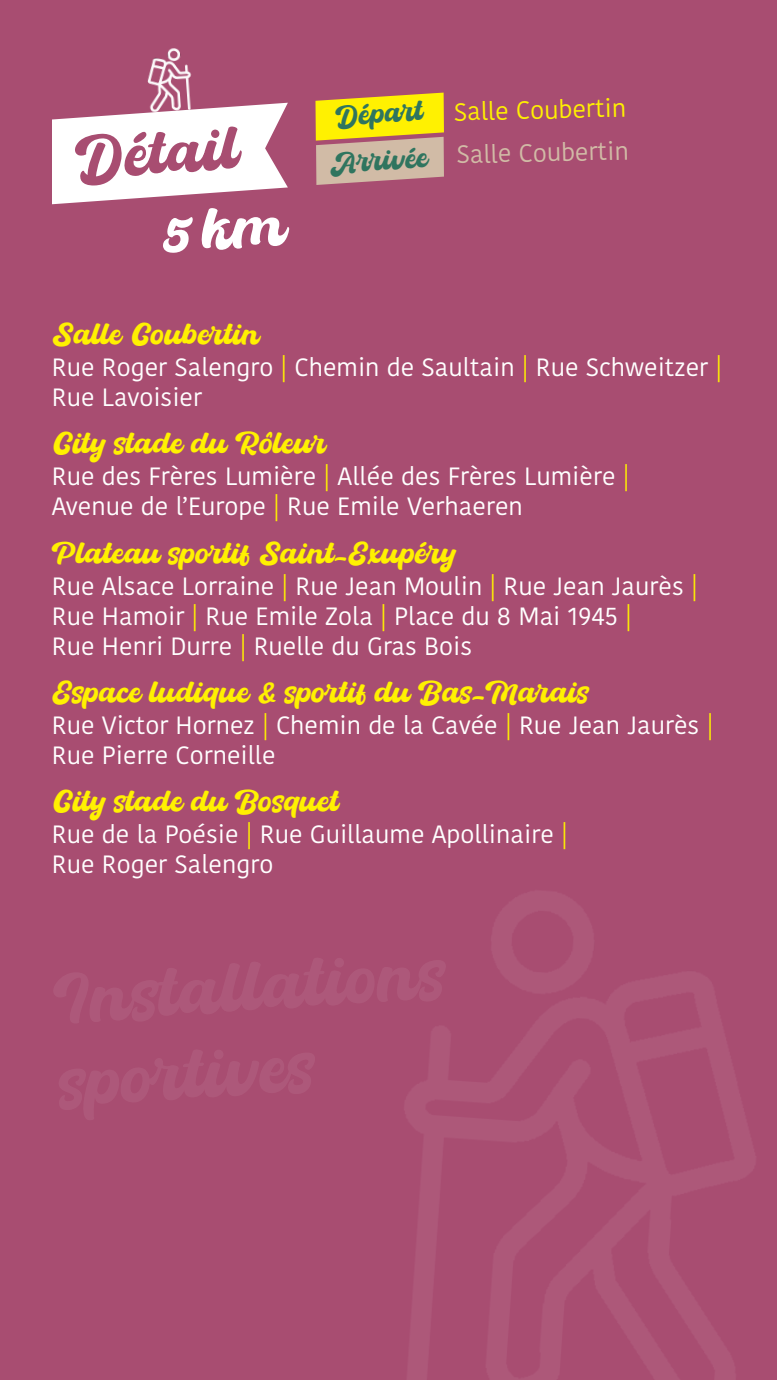
<style>
.page{position:relative;width:777px;height:1380px;background:#fff}
.page>*{position:absolute;margin:0;border:0;box-sizing:border-box;transform-origin:0 0}
.t1{font:59.88px "Batuphat Script";color:#a84d71}
.t2{font:29.94px "Batuphat Script";color:#fff101}
.t3{font:28.12px "Batuphat Script";color:#2f755f}
.t4{font:24.94px/29.9px "Kohinoor Devanagari";color:#fff}
.t5{font:24.94px "Kohinoor Devanagari";color:#fff101}
.t6{font:24.94px "Kohinoor Devanagari";color:#d1bba6}
.s1{color:#fff101}
</style>
<div class="page">
<div style="left:0;top:0;width:776px;height:1380px;background:#a84d71"></div>
<svg style="left:315px;top:93px;width:129px;height:92px;background:#dec257"></svg>
<img style="left:147px;top:48px;width:45px;height:55px">
<img style="left:405px;top:891px;width:350px;height:489px">
<svg style="left:52px;top:103px;width:236px;height:102px"></svg>
<p class="t1" style="left:72px;top:127px;width:168px;rotate:-4deg">Détail</p>
<p class="t3" style="left:334px;top:102px;width:90px;rotate:-4deg">Départ</p>
<p class="t3" style="left:329px;top:149px;width:100px;rotate:-4deg">Arrivée</p>
<p class="t5" style="left:453px;top:97px;width:174px;rotate:-1deg">Salle Coubertin</p>
<p class="t6" style="left:456px;top:140px;width:174px;rotate:-1deg">Salle Coubertin</p>
<p class="t2" style="left:52px;top:318px;width:210px">Salle Coubertin</p>
<p class="t4" style="left:52px;top:353px;width:671px">Rue Roger Salengro <span class="s1">|</span> Chemin de Saultain <span class="s1">|</span> Rue Schweitzer <span class="s1">|<br></span>Rue Lavoisier</p>
<p class="t2" style="left:52px;top:428px;width:276px">City stade du Rôleur</p>
<p class="t4" style="left:52px;top:462px;width:579px">Rue des Frères Lumière <span class="s1">|</span> Allée des Frères Lumière <span class="s1">|<br></span>Avenue de l’Europe <span class="s1">|</span> Rue Emile Verhaeren</p>
<p class="t2" style="left:52px;top:537px;width:406px">Plateau sportif Saint-Exupéry</p>
<p class="t4" style="left:52px;top:571px;width:647px">Rue Alsace Lorraine <span class="s1">|</span> Rue Jean Moulin <span class="s1">|</span> Rue Jean Jaurès <span class="s1">|<br></span>Rue Hamoir <span class="s1">|</span> Rue Emile Zola <span class="s1">|</span> Place du 8 Mai 1945 <span class="s1">|<br></span>Rue Henri Durre <span class="s1">|</span> Ruelle du Gras Bois</p>
<p class="t2" style="left:52px;top:676px;width:539px">Espace ludique &amp; sportif du Bas-Marais</p>
<p class="t4" style="left:52px;top:710px;width:662px">Rue Victor Hornez <span class="s1">|</span> Chemin de la Cavée <span class="s1">|</span> Rue Jean Jaurès <span class="s1">|<br></span>Rue Pierre Corneille</p>
<p class="t2" style="left:52px;top:785px;width:289px">City stade du Bosquet</p>
<p class="t4" style="left:52px;top:819px;width:517px">Rue de la Poésie <span class="s1">|</span> Rue Guillaume Apollinaire <span class="s1">|<br></span>Rue Roger Salengro</p>
</div>
